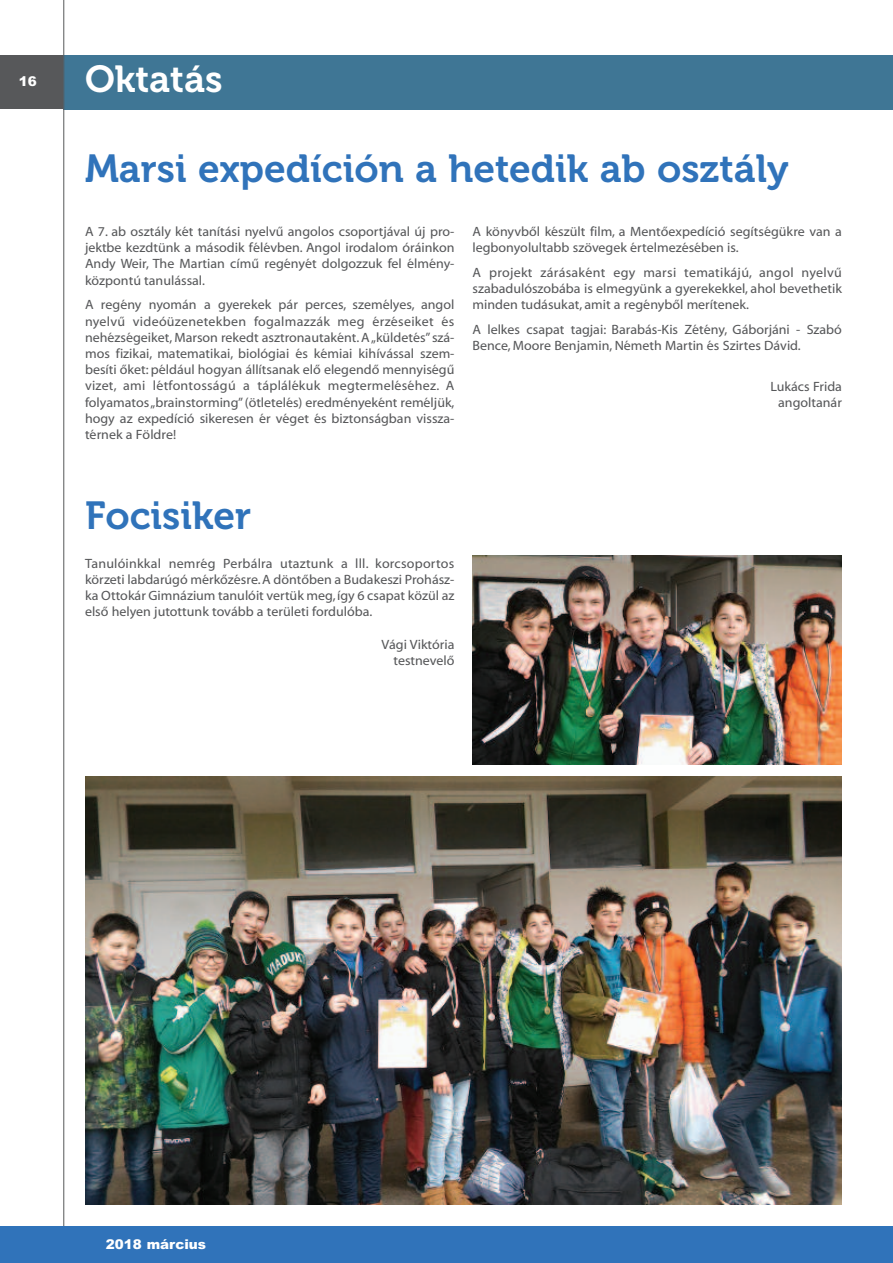
<style>
.page{position:relative;width:893px;height:1263px;background:#fff}
.page>*{position:absolute;margin:0;border:0;box-sizing:border-box;transform-origin:0 0}
.t1{font:39px "Museo 700";color:#3073ba}
.t2{font:37.5px "Museo 700";color:#fff}
.t3{font:13.5px/16.2px "Myriad Web CE";color:#57585a;text-align:justify}
.t4{font:900 13.5px "Arial";color:#fff}
</style>
<div class="page">
<div style="left:0;top:55px;width:64px;height:54px;background:#57585a"></div>
<div style="left:64px;top:55px;width:829px;height:54px;background:#3f7695"></div>
<hr style="left:64px;top:0;width:1px;height:1263px;background:#57585a">
<div style="left:0;top:1226px;width:893px;height:37px;background:#3073ba"></div>
<img style="left:472px;top:556px;width:370px;height:208px">
<img style="left:85px;top:777px;width:757px;height:427px">
<p class="t4" style="left:19px;top:73px;width:20px">16</p>
<h2 class="t2" style="left:85px;top:65px;width:139px">Oktatás</h2>
<h1 class="t1" style="left:85px;top:155px;width:705px">Marsi expedíción a hetedik ab osztály</h1>
<p class="t3" style="left:85px;top:223px;width:371px">A 7. ab osztály két tanítási nyelvű angolos csoportjával új pro&shy;jektbe kezdtünk a második félévben. Angol irodalom óráinkon Andy Weir, The Martian című regényét dolgozzuk fel élmény&shy;központú tanulással.</p>
<p class="t3" style="left:85px;top:297px;width:371px">A regény nyomán a gyerekek pár perces, személyes, angol nyelvű videóüzenetekben fogalmazzák meg érzéseiket és nehézségeiket, Marson rekedt asztronautaként. A „küldetés” szá&shy;mos fizikai, matematikai, biológiai és kémiai kihívással szem&shy;besíti őket: például hogyan állítsanak elő elegendő mennyiségű vizet, ami létfontosságú a táplálékuk megtermeléséhez. A folyamatos „brainstorming” (ötletelés) eredményeként reméljük, hogy az expedíció sikeresen ér véget és biztonságban vissza&shy;térnek a Földre!</p>
<p class="t3" style="left:472px;top:223px;width:371px">A könyvből készült film, a Mentőexpedíció segítségükre van a legbonyolultabb szövegek értelmezésében is.</p>
<p class="t3" style="left:472px;top:264px;width:371px">A projekt zárásaként egy marsi tematikájú, angol nyelvű szabadulószobába is elmegyünk a gyerekekkel, ahol bevethetik minden tudásukat, amit a regényből merítenek.</p>
<p class="t3" style="left:472px;top:321px;width:371px">A lelkes csapat tagjai: Barabás-Kis Zétény, Gáborjáni - Szabó<br>Bence, Moore Benjamin, Németh Martin és Szirtes Dávid.</p>
<p class="t3" style="left:770px;top:378px;width:73px;text-align:center">Lukács Frida angoltanár</p>
<h1 class="t1" style="left:85px;top:502px;width:168px">Focisiker</h1>
<p class="t3" style="left:85px;top:555px;width:371px">Tanulóinkkal nemrég Perbálra utaztunk a lll. korcsoportos körzeti labdarúgó mérkőzésre. A döntőben a Budakeszi Prohász&shy;ka Ottokár Gimnázium tanulóit vertük meg, így 6 csapat közül az első helyen jutottunk tovább a területi fordulóba.</p>
<p class="t3" style="left:381px;top:636px;width:75px;text-align:right">Vági Viktória testnevelő</p>
<p class="t4" style="left:106px;top:1236px;width:102px">2018 március</p>
</div>
